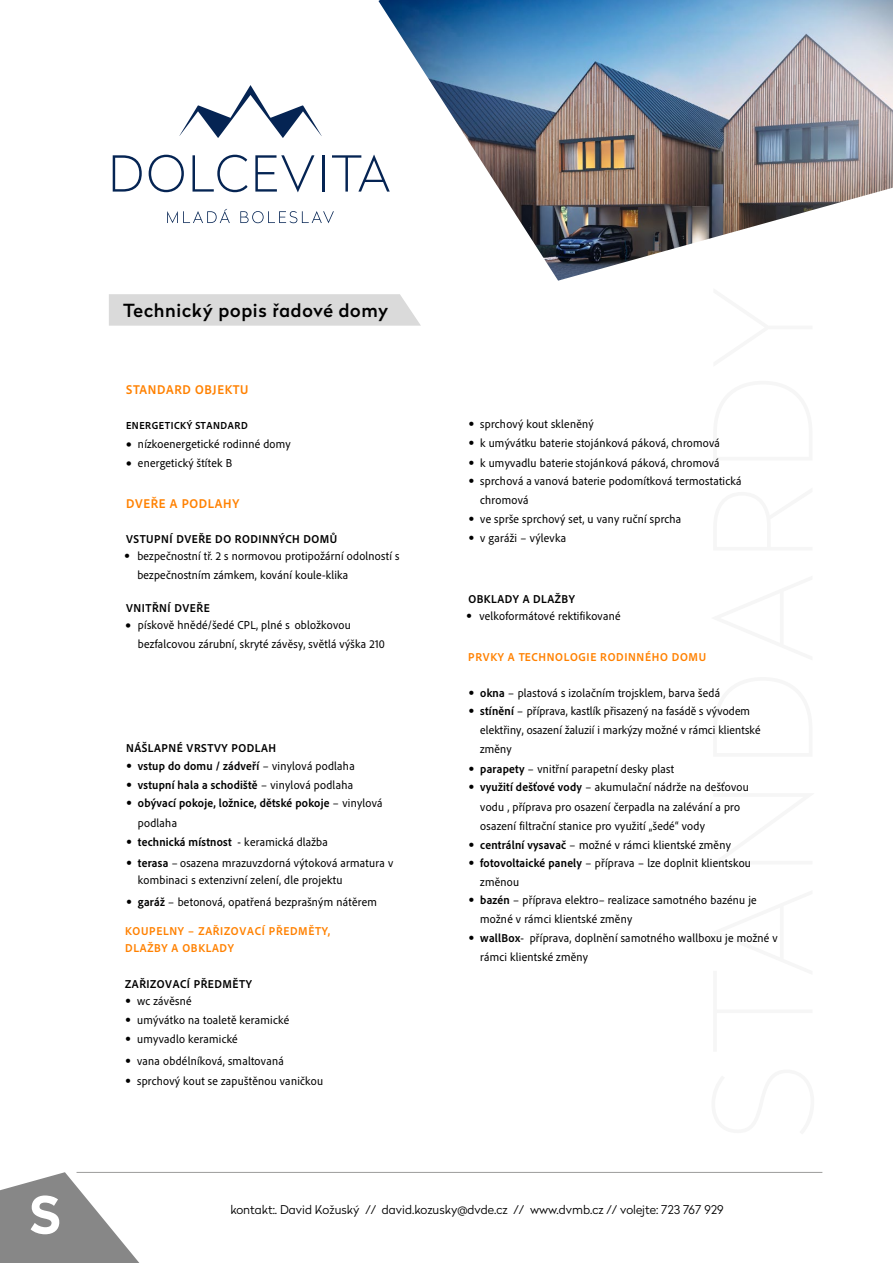
<style>
.page{position:relative;width:893px;height:1263px;background:#fff}
.page>*{position:absolute;margin:0;border:0;box-sizing:border-box;transform-origin:0 0}
.t1{font:700 51px "Radikal";color:#fff}
.t2{font:500 18px "Radikal";letter-spacing:.04em;color:#000}
.t3{font:700 semi-condensed 13.35px "Adobe Clean";letter-spacing:.05em;color:#ff8100}
.t4{font:semi-condensed 12px/19px "Adobe Clean";letter-spacing:.02em;color:#000}
.t5{font:700 semi-condensed 12px/19.2px "Adobe Clean";letter-spacing:.02em;color:#000}
.t6{font:700 semi-condensed 12px "Adobe Clean";letter-spacing:.045em;color:#000}
.t7{font:300 12px "Radikal";color:#000}
.t8{font:700 semi-condensed 12px/17.1px "Adobe Clean";letter-spacing:.055em;color:#ff8100}
.t9{font:700 semi-condensed 12px "Adobe Clean";letter-spacing:.015em;color:#000}
.t10{font:700 semi-condensed 10.8px "Adobe Clean";letter-spacing:.05em;color:#000}
.s1{font-family:"Frutiger CE";font-stretch:normal}
.s2{font-family:"Frutiger CE";font-weight:400;font-stretch:normal}
.s3{font-weight:400}
.s4{font-weight:700}
</style>
<div class="page">
<svg style="left:0;top:1172px;width:139px;height:91px"></svg>
<div style="left:109px;top:294px;width:312px;height:32px;background:#dadada"></div>
<hr style="left:77px;top:1172px;width:745px;height:1px;background:#9d9d9c">
<img style="left:378px;top:0;width:515px;height:281px">
<svg style="left:179px;top:85px;width:143px;height:53px"></svg>
<svg style="left:113px;top:155px;width:29px;height:37px"></svg>
<svg style="left:149px;top:155px;width:35px;height:37px"></svg>
<svg style="left:193px;top:155px;width:55px;height:37px"></svg>
<svg style="left:255px;top:155px;width:59px;height:37px"></svg>
<hr style="left:322px;top:155px;width:2px;height:37px;background:#052453">
<svg style="left:332px;top:155px;width:58px;height:37px"></svg>
<svg style="left:167px;top:209px;width:63px;height:14px"></svg>
<svg style="left:240px;top:211px;width:94px;height:12px"></svg>
<p class="t2" style="left:123px;top:297px;width:266px">Technický popis řadové domy</p>
<p class="t3" style="left:126px;top:381px;width:124px">STANDARD OBJEKTU</p>
<p class="t10" style="left:126px;top:419px;width:123px">ENERGETICKÝ STANDARD</p>
<p class="t4" style="left:126px;top:434px;width:166px">• nízkoenergetické rodinné domy</p>
<p class="t4" style="left:126px;top:453px;width:107px">• energetický štítek B</p>
<p class="t3" style="left:126px;top:495px;width:115px">DVEŘE A PODLAHY</p>
<p class="t6" style="left:126px;top:531px;width:213px">VSTUPNÍ DVEŘE DO RODINNÝCH DOMŮ</p>
<p class="t4" style="left:137px;top:546px;width:264px;text-indent:-13px"><span class="s1">•</span> bezpečnostní tř. 2 s normovou protipožární odolností s bezpečnostním zámkem, kování koule-klika</p>
<p class="t6" style="left:126px;top:601px;width:85px">VNITŘNÍ DVEŘE</p>
<p class="t4" style="left:138px;top:615px;width:249px;text-indent:-12px">• pískově hnědé/šedé CPL, plné s obložkovou bezfalcovou zárubní, skryté závěsy, světlá výška 210</p>
<p class="t6" style="left:126px;top:740px;width:152px">NÁŠLAPNÉ VRSTVY PODLAH</p>
<p class="t5" style="left:126px;top:756px;width:230px"><span class="s2">•</span> vstup do domu / zádveří <span class="s3">– vinylová podlaha</span></p>
<p class="t5" style="left:126px;top:775px;width:229px"><span class="s2">•</span> vstupní hala a schodiště <span class="s3">– vinylová podlaha</span></p>
<p class="t5" style="left:138px;top:793px;width:246px;text-indent:-12px"><span class="s2">•</span> obývací pokoje, ložnice, dětské pokoje <span class="s3">– vinylová podlaha</span></p>
<p class="t9" style="left:126px;top:834px;width:203px"><span class="s2">•</span> technická místnost <span class="s3">- keramická dlažba</span></p>
<p class="t4" style="left:138px;top:854px;width:257px;line-height:17.2px;text-indent:-12px"><span class="s1">•</span> <span class="s4">terasa</span> – osazena mrazuvzdorná výtoková armatura v kombinaci s extenzivní zelení, dle projektu</p>
<p class="t4" style="left:126px;top:892px;width:252px"><span class="s1">•</span> <span class="s4">garáž</span> – betonová, opatřená bezprašným nátěrem</p>
<p class="t8" style="left:125px;top:922px;width:207px">KOUPELNY – ZAŘIZOVACÍ PŘEDMĚTY,<br>DLAŽBY A OBKLADY</p>
<p class="t6" style="left:125px;top:976px;width:128px">ZAŘIZOVACÍ PŘEDMĚTY</p>
<p class="t4" style="left:125px;top:991px;width:68px"><span class="s1">•</span> wc závěsné</p>
<p class="t4" style="left:125px;top:1010px;width:165px"><span class="s1">•</span> umývátko na toaletě keramické</p>
<p class="t4" style="left:125px;top:1029px;width:114px"><span class="s1">•</span> umyvadlo keramické</p>
<p class="t4" style="left:125px;top:1051px;width:160px"><span class="s1">•</span> vana obdélníková, smaltovaná</p>
<p class="t4" style="left:125px;top:1071px;width:199px"><span class="s1">•</span> sprchový kout se zapuštěnou vaničkou</p>
<p class="t4" style="left:468px;top:414px;width:127px"><span class="s1">•</span> sprchový kout skleněný</p>
<p class="t4" style="left:468px;top:434px;width:253px"><span class="s1">•</span> k umývátku baterie stojánková páková, chromová</p>
<p class="t4" style="left:468px;top:453px;width:253px"><span class="s1">•</span> k umyvadlu baterie stojánková páková, chromová</p>
<p class="t4" style="left:480px;top:471px;width:263px;text-indent:-12px"><span class="s1">•</span> sprchová a vanová baterie podomítková termostatická chromová</p>
<p class="t4" style="left:468px;top:509px;width:215px"><span class="s1">•</span> ve sprše sprchový set, u vany ruční sprcha</p>
<p class="t4" style="left:468px;top:528px;width:99px"><span class="s1">•</span> v garáži – výlevka</p>
<p class="t6" style="left:468px;top:591px;width:108px">OBKLADY A DLAŽBY</p>
<p class="t4" style="left:466px;top:606px;width:156px"><span class="s1">•</span> velkoformátové rektifikované</p>
<p class="t8" style="left:468px;top:648px;width:239px">PRVKY A TECHNOLOGIE RODINNÉHO DOMU</p>
<p class="t4" style="left:468px;top:683px;width:253px"><span class="s1">•</span> <span class="s4">okna</span> – plastová s izolačním trojsklem, barva šedá</p>
<p class="t4" style="left:480px;top:701px;width:282px;text-indent:-12px"><span class="s1">•</span> <span class="s4">stínění</span> – příprava, kastlík přisazený na fasádě s vývodem elektřiny, osazení žaluzií i markýzy možné v rámci klientské změny</p>
<p class="t4" style="left:468px;top:759px;width:207px"><span class="s1">•</span> <span class="s4">parapety</span> – vnitřní parapetní desky plast</p>
<p class="t4" style="left:480px;top:777px;width:270px;line-height:19.5px;text-indent:-12px"><span class="s1">•</span> <span class="s4">využití dešťové vody</span> – akumulační nádrže na dešťovou vodu , příprava pro osazení čerpadla na zalévání a pro osazení filtrační stanice pro využití „šedé“ vody</p>
<p class="t4" style="left:468px;top:835px;width:264px"><span class="s1">•</span> <span class="s4">centrální vysavač</span> – možné v rámci klientské změny</p>
<p class="t4" style="left:480px;top:853px;width:272px;text-indent:-12px"><span class="s1">•</span> <span class="s4">fotovoltaické panely</span> – příprava – lze doplnit klientskou změnou</p>
<p class="t4" style="left:480px;top:890px;width:278px;text-indent:-12px"><span class="s1">•</span> <span class="s4">bazén</span> – příprava elektro– realizace samotného bazénu je možné v rámci klientské změny</p>
<p class="t4" style="left:480px;top:928px;width:299px;text-indent:-12px"><span class="s1">•</span> <span class="s4">wallBox</span>- příprava, doplnění samotného wallboxu je možné v rámci klientské změny</p>
<p class="t1" style="left:30px;top:1178px;width:32px">S</p>
<p class="t7" style="left:230px;top:1201px;width:495px">kontakt:. David Kožuský // david.kozusky@dvde.cz // www.dvmb.cz // volejte: 723 767 929</p>
</div>
